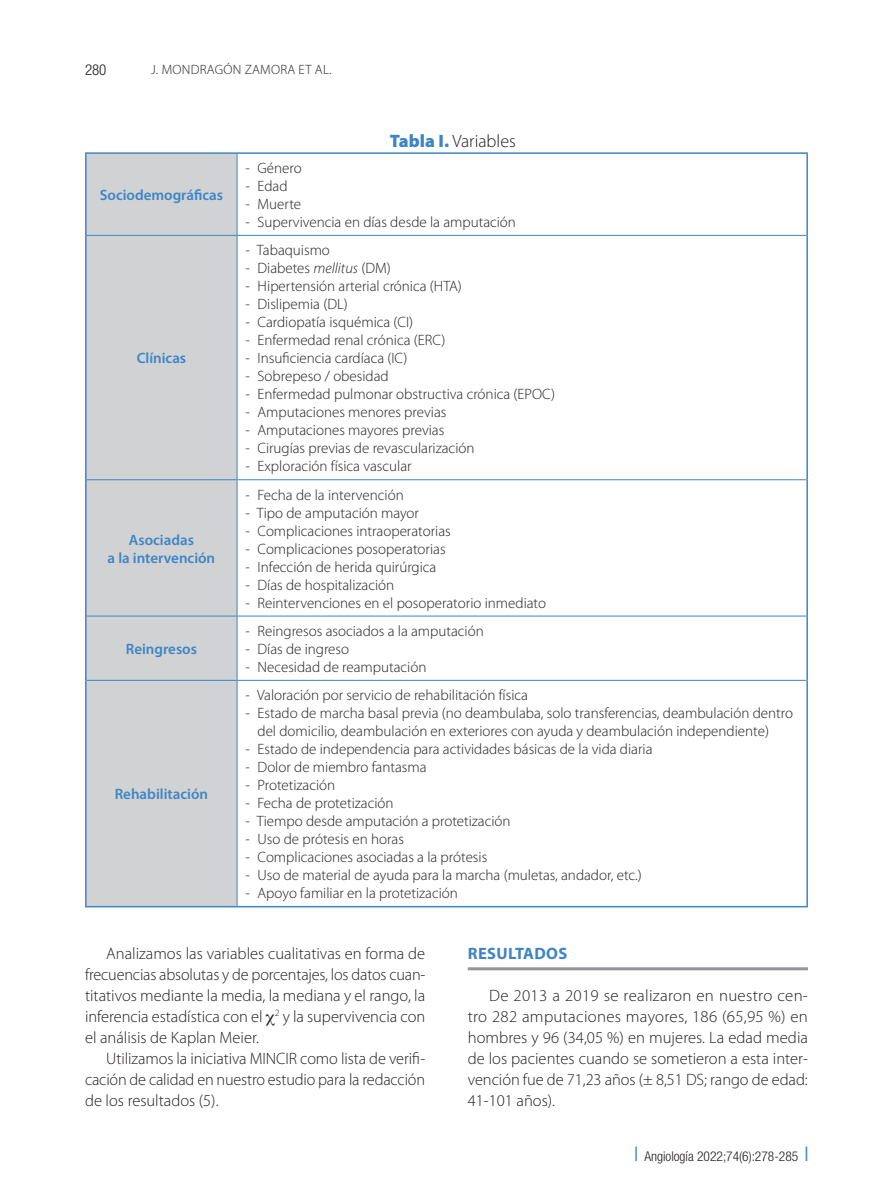
<style>
.page{position:relative;width:893px;height:1191px;background:#fff}
.page>*{position:absolute;margin:0;border:0;box-sizing:border-box;transform-origin:0 0}
.t1{font:300 18px "Myriad Pro";color:#231f20}
.t2{font:300 16.5px/21px "Myriad Pro";color:#231f20;text-align:justify}
.t3{font:700 16.5px "Myriad Pro";letter-spacing:.02em;color:#3e85c5}
.t4{font:300 15px/18px "Myriad Pro";color:#231f20}
.t5{font:600 15px/18px "Myriad Pro";color:#3e85c5;text-align:center}
.t6{font:300 condensed 15px "Helvetica Neue LT Std";color:#231f20}
.t7{font:300 condensed 13.5px "Helvetica Neue LT Std";color:#231f20}
.t8{font:300 13.5px "Myriad Pro";letter-spacing:.02em;color:#231f20}
.s1{font-weight:900;color:#3e85c5}
.s2{font-style:italic}
.s3{color:#3e85c5}
</style>
<div class="page">
<hr style="left:468px;top:967px;width:340px;height:3px;background:#939598">
<svg style="left:238px;top:234px;width:568px;height:672px"></svg>
<div style="left:87px;top:154px;width:150px;height:752px;background:#d1d2d4"></div>
<hr style="left:237px;top:236px;width:1px;height:243px;background:#3e85c5">
<hr style="left:237px;top:480px;width:1px;height:135px;background:#3e85c5">
<hr style="left:237px;top:616px;width:1px;height:64px;background:#3e85c5">
<hr style="left:237px;top:680px;width:1px;height:226px;background:#3e85c5">
<hr style="left:237px;top:154px;width:1px;height:81px;background:#3e85c5">
<hr style="left:87px;top:235px;width:150px;height:1px;background:#3e85c5">
<hr style="left:85px;top:152px;width:152px;height:2px;background:#3e85c5">
<hr style="left:85px;top:154px;width:2px;height:81px;background:#3e85c5">
<hr style="left:237px;top:152px;width:571px;height:2px;background:#3e85c5">
<hr style="left:806px;top:154px;width:2px;height:81px;background:#3e85c5">
<hr style="left:85px;top:235px;width:2px;height:245px;background:#3e85c5">
<hr style="left:806px;top:235px;width:2px;height:245px;background:#3e85c5">
<hr style="left:85px;top:480px;width:2px;height:136px;background:#3e85c5">
<hr style="left:806px;top:480px;width:2px;height:136px;background:#3e85c5">
<hr style="left:85px;top:616px;width:2px;height:64px;background:#3e85c5">
<hr style="left:806px;top:616px;width:2px;height:64px;background:#3e85c5">
<hr style="left:85px;top:680px;width:2px;height:226px;background:#3e85c5">
<hr style="left:806px;top:680px;width:2px;height:226px;background:#3e85c5">
<hr style="left:85px;top:906px;width:152px;height:1px;background:#3e85c5">
<hr style="left:237px;top:906px;width:571px;height:1px;background:#3e85c5">
<hr style="left:87px;top:680px;width:150px;height:1px;background:#3e85c5">
<hr style="left:237px;top:680px;width:569px;height:1px;background:#3e85c5">
<hr style="left:87px;top:479px;width:150px;height:1px;background:#3e85c5">
<hr style="left:87px;top:615px;width:150px;height:1px;background:#3e85c5">
<hr style="left:237px;top:235px;width:569px;height:1px;background:#3e85c5">
<hr style="left:237px;top:479px;width:569px;height:1px;background:#3e85c5">
<hr style="left:237px;top:615px;width:569px;height:1px;background:#3e85c5">
<p class="t6" style="left:85px;top:61px;width:23px">280</p>
<p class="t8" style="left:151px;top:62px;width:31px">J. Mondrag</p>
<p class="t8" style="left:223px;top:62px;width:39px">ón Zamora</p>
<p class="t8" style="left:299px;top:62px;width:35px">ET AL.</p>
<p class="t1" style="left:390px;top:131px;width:127px"><span class="s1">Tabla I.</span> Variables</p>
<p class="t5" style="left:100px;top:186px;width:125px">Sociodemográficas</p>
<p class="t5" style="left:137px;top:349px;width:51px">Clínicas</p>
<p class="t5" style="left:108px;top:531px;width:109px">Asociadas<br>a la intervención</p>
<p class="t5" style="left:126px;top:640px;width:73px">Reingresos</p>
<p class="t5" style="left:115px;top:785px;width:95px">Rehabilitación</p>
<p class="t4" style="left:246px;top:159px;width:58px">- Género</p>
<p class="t4" style="left:246px;top:177px;width:44px">- Edad</p>
<p class="t4" style="left:246px;top:195px;width:57px">- Muerte</p>
<p class="t4" style="left:246px;top:213px;width:272px">- Supervivencia en días desde la amputación</p>
<p class="t4" style="left:246px;top:241px;width:86px">- Tabaquismo</p>
<p class="t4" style="left:246px;top:259px;width:147px">- Diabetes <span class="s2">mellitus</span> (DM)</p>
<p class="t4" style="left:246px;top:277px;width:218px">- Hipertensión arterial crónica (HTA)</p>
<p class="t4" style="left:246px;top:295px;width:104px">- Dislipemia (DL)</p>
<p class="t4" style="left:246px;top:313px;width:169px">- Cardiopatía isquémica (CI)</p>
<p class="t4" style="left:246px;top:331px;width:201px">- Enfermedad renal crónica (ERC)</p>
<p class="t4" style="left:246px;top:349px;width:163px">- Insuficiencia cardíaca (IC)</p>
<p class="t4" style="left:246px;top:367px;width:145px">- Sobrepeso / obesidad</p>
<p class="t4" style="left:246px;top:385px;width:311px">- Enfermedad pulmonar obstructiva crónica (EPOC)</p>
<p class="t4" style="left:246px;top:403px;width:202px">- Amputaciones menores previas</p>
<p class="t4" style="left:246px;top:421px;width:200px">- Amputaciones mayores previas</p>
<p class="t4" style="left:246px;top:439px;width:230px">- Cirugías previas de revascularización</p>
<p class="t4" style="left:246px;top:457px;width:168px">- Exploración física vascular</p>
<p class="t4" style="left:246px;top:486px;width:160px">- Fecha de la intervención</p>
<p class="t4" style="left:246px;top:504px;width:175px">- Tipo de amputación mayor</p>
<p class="t4" style="left:246px;top:522px;width:207px">- Complicaciones intraoperatorias</p>
<p class="t4" style="left:246px;top:540px;width:202px">- Complicaciones posoperatorias</p>
<p class="t4" style="left:246px;top:558px;width:192px">- Infección de herida quirúrgica</p>
<p class="t4" style="left:246px;top:576px;width:150px">- Días de hospitalización</p>
<p class="t4" style="left:246px;top:594px;width:302px">- Reintervenciones en el posoperatorio inmediato</p>
<p class="t4" style="left:246px;top:622px;width:240px">- Reingresos asociados a la amputación</p>
<p class="t4" style="left:246px;top:640px;width:105px">- Días de ingreso</p>
<p class="t4" style="left:246px;top:658px;width:182px">- Necesidad de reamputación</p>
<p class="t4" style="left:246px;top:686px;width:284px">- Valoración por servicio de rehabilitación física</p>
<p class="t4" style="left:258px;top:704px;width:537px;text-indent:-12px">- Estado de marcha basal previa (no deambulaba, solo transferencias, deambulación dentro del domicilio, deambulación en exteriores con ayuda y deambulación independiente)</p>
<p class="t4" style="left:246px;top:740px;width:408px">- Estado de independencia para actividades básicas de la vida diaria</p>
<p class="t4" style="left:246px;top:758px;width:183px">- Dolor de miembro fantasma</p>
<p class="t4" style="left:246px;top:776px;width:91px">- Protetización</p>
<p class="t4" style="left:246px;top:794px;width:150px">- Fecha de protetización</p>
<p class="t4" style="left:246px;top:812px;width:267px">- Tiempo desde amputación a protetización</p>
<p class="t4" style="left:246px;top:830px;width:160px">- Uso de prótesis en horas</p>
<p class="t4" style="left:246px;top:848px;width:243px">- Complicaciones asociadas a la prótesis</p>
<p class="t4" style="left:246px;top:866px;width:398px">- Uso de material de ayuda para la marcha (muletas, andador, etc.)</p>
<p class="t4" style="left:246px;top:884px;width:214px">- Apoyo familiar en la protetización</p>
<p class="t2" style="left:85px;top:943px;width:342px;text-indent:21px">Analizamos las variables cualitativas en forma de frecuencias absolutas y de porcentajes, los datos cuan&shy;titativos mediante la media, la mediana y el rango, la inferencia estadística con el <sup>2</sup> y la supervivencia con el análisis de Kaplan Meier.</p>
<p class="t2" style="left:85px;top:1048px;width:342px;text-indent:21px">Utilizamos la iniciativa MINCIR como lista de verifi&shy;cación de calidad en nuestro estudio para la redacción de los resultados (5).</p>
<p class="t3" style="left:468px;top:944px;width:101px">RESULTADOS</p>
<p class="t2" style="left:468px;top:985px;width:342px;text-indent:21px">De 2013 a 2019 se realizaron en nuestro cen&shy;tro 282 amputaciones mayores, 186 (65,95 %) en hombres y 96 (34,05 %) en mujeres. La edad media de los pacientes cuando se sometieron a esta inter&shy;vención fue de 71,23 años (± 8,51 DS; rango de edad:<br>41-101 años).</p>
<p class="t7" style="left:635px;top:1148px;width:175px"><span class="s3">❘</span> Angiología 2022;74(6):278-285 <span class="s3">❘</span></p>
</div>
